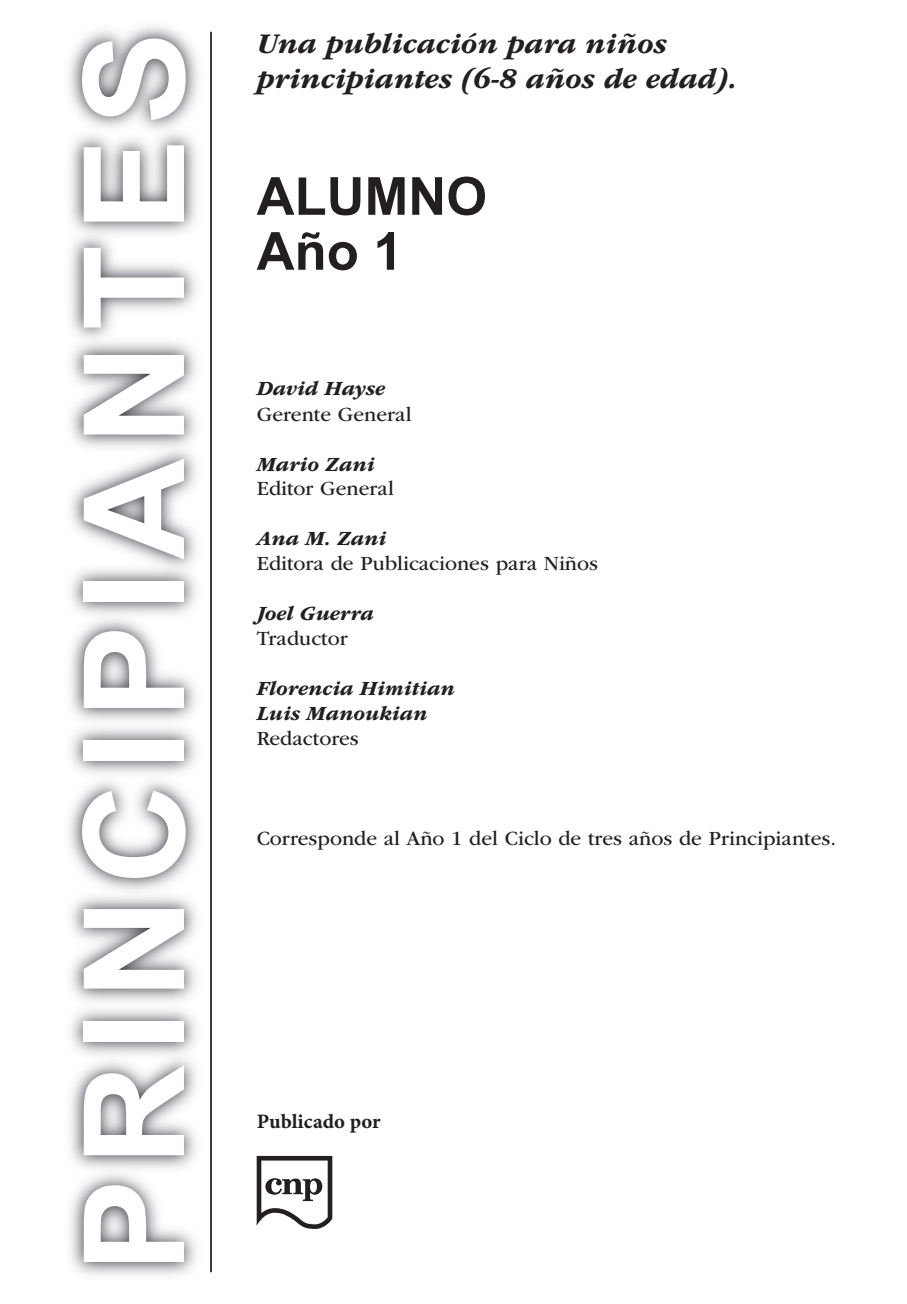
<style>
.page{position:relative;width:907px;height:1304px;background:#fff}
.page>*{position:absolute;margin:0;border:0;box-sizing:border-box;transform-origin:0 0}
.t1{font:700 140px "Arial";letter-spacing:.095em;color:#fff}
.t2{font:700 52.5px/54.9px "Arial";color:#231f20}
.t3{font:italic 700 29.75px/35.7px "ITC Garamond Std";color:#231f20}
.t4{font:21px "ITC Garamond Std";color:#231f20}
.t5{font:italic 700 21px/25.2px "ITC Garamond Std";color:#231f20}
.t6{font:20.47px "Minion Pro Bold Capt";color:#231f20}
</style>
<div class="page">
<svg style="left:257px;top:1156px;width:75px;height:73px"></svg>
<img style="left:69px;top:26px;width:130px;height:1250px">
<hr style="left:210px;top:32px;width:2px;height:1240px;background:#231f20">
<h1 class="t1" style="left:56px;top:1272px;width:1242px;rotate:-90deg">PRINCIPIANTES</h1>
<h3 class="t3" style="left:257px;top:26px;width:482px">Una publicación para niños principiantes (6-8 años de edad).</h3>
<h2 class="t2" style="left:257px;top:169px;width:232px">ALUMNO<br>Año 1</h2>
<p class="t5" style="left:257px;top:376px;width:130px">David Hayse</p>
<p class="t4" style="left:257px;top:402px;width:156px">Gerente General</p>
<p class="t5" style="left:257px;top:451px;width:119px">Mario Zani</p>
<p class="t4" style="left:257px;top:477px;width:139px">Editor General</p>
<p class="t5" style="left:257px;top:526px;width:131px">Ana M. Zani</p>
<p class="t4" style="left:257px;top:552px;width:343px">Editora de Publicaciones para Niños</p>
<p class="t5" style="left:257px;top:601px;width:119px">Joel Guerra</p>
<p class="t4" style="left:257px;top:627px;width:92px">Traductor</p>
<p class="t5" style="left:257px;top:675px;width:200px">Florencia Himitian<br>Luis Manoukian</p>
<p class="t4" style="left:257px;top:726px;width:104px">Redactores</p>
<p class="t4" style="left:257px;top:827px;width:581px">Corresponde al Año 1 del Ciclo de tres años de Principiantes.</p>
<p class="t6" style="left:257px;top:1109px;width:125px">Publicado por</p>
</div>
